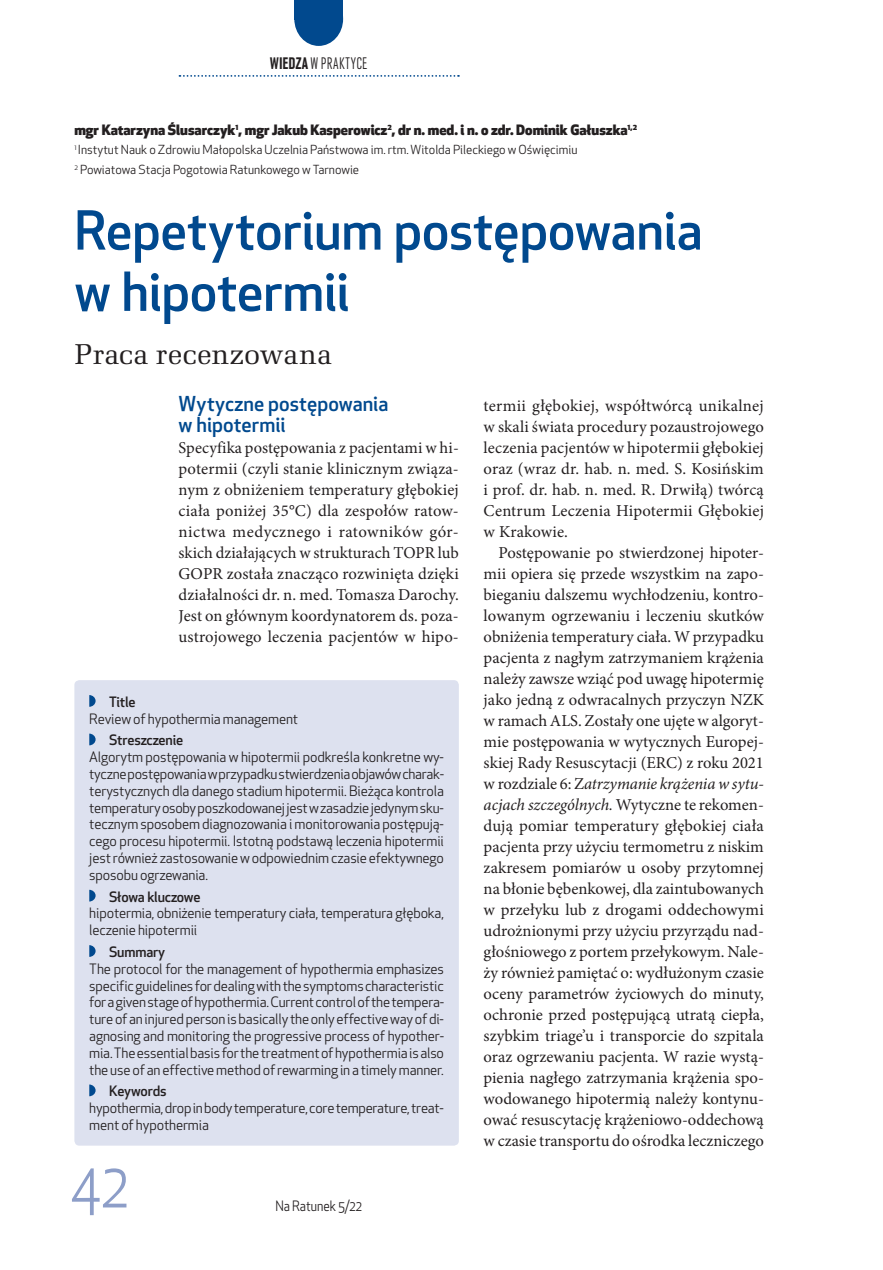
<style>
.page{position:relative;width:883px;height:1270px;background:#fff}
.page>*{position:absolute;margin:0;border:0;box-sizing:border-box;transform-origin:0 0}
.t1{font:61.43px "Apex New";color:#8d9ec8;scale:.9 1}
.t2{font:500 52.5px/61.2px "Apex New";letter-spacing:-.005em;color:#01498e}
.t3{font:29.75px "URW Latino TCE";letter-spacing:.005em;color:#231f20}
.t4{font:500 20.12px/21px "Apex New";color:#01498e}
.t5{font:17.5px "URW Grotesk ECE Lig Con";letter-spacing:.025em;color:#231f20;scale:.9 1}
.t6{font:16.62px/21px "Minion Pro";letter-spacing:.005em;color:#231f20;text-align:justify}
.t7{font:14px/16.8px "Apex New";letter-spacing:-.01em;color:#231f20;text-align:justify}
.t8{font:800 14px "Apex New";color:#231f20}
.t9{font:500 14px "Apex New";letter-spacing:-.01em;color:#231f20}
.t10{font:14px "Apex New";letter-spacing:-.01em;color:#231f20;scale:.9 1}
.t11{font:12.25px/19.6px "Apex New";color:#231f20}
.s1{font-family:"URW Grotesk TCE Bol Con"}
.s2{font-style:italic}
</style>
<div class="page">
<svg style="left:179px;top:75px;width:280px;height:2px"></svg>
<svg style="left:294px;top:0;width:49px;height:46px;background:#22609c"></svg>
<div style="left:74px;top:680px;width:385px;height:466px;background:#dde1ef;border-radius:5px"></div>
<svg style="left:89px;top:695px;width:7px;height:12px"></svg>
<svg style="left:89px;top:734px;width:7px;height:11px"></svg>
<svg style="left:89px;top:890px;width:7px;height:11px"></svg>
<svg style="left:89px;top:945px;width:7px;height:12px"></svg>
<svg style="left:89px;top:1084px;width:7px;height:12px"></svg>
<p class="t5" style="left:270px;top:54px;width:109px"><span class="s1">WIEDZA</span> W PRAKTYCE</p>
<p class="t8" style="left:74px;top:120px;width:564px">mgr Katarzyna Ślusarczyk<sup>1</sup>, mgr Jakub Kasperowicz<sup>2</sup>, dr n. med. i n. o zdr. Dominik Gałuszka<sup>1,2</sup></p>
<p class="t11" style="left:74px;top:140px;width:505px"><sup>1</sup> Instytut Nauk o Zdrowiu Małopolska Uczelnia Państwowa im. rtm. Witolda Pileckiego w Oświęcimiu<br><sup>2</sup> Powiatowa Stacja Pogotowia Ratunkowego w Tarnowie</p>
<h2 class="t2" style="left:74px;top:199px;width:630px">Repetytorium postępowania w hipotermii</h2>
<h3 class="t3" style="left:74px;top:336px;width:259px">Praca recenzowana</h3>
<p class="t4" style="left:179px;top:393px;width:211px">Wytyczne postępowania w hipotermii</p>
<p class="t6" style="left:179px;top:437px;width:282px">Specyfika postępowania z pacjentami w hi&shy;potermii (czyli stanie klinicznym związa&shy;nym z obniżeniem temperatury głębokiej ciała poniżej 35°C) dla zespołów ratow&shy;nictwa medycznego i ratowników gór&shy;skich działających w strukturach TOPR lub GOPR została znacząco rozwinięta dzięki działalności dr. n. med. Tomasza Darochy.<br>Jest on głównym koordynatorem ds. poza&shy;ustrojowego leczenia pacjentów w hipo-</p>
<p class="t9" style="left:109px;top:692px;width:28px">Title</p>
<p class="t7" style="left:89px;top:710px;width:210px">Review of hypothermia management</p>
<p class="t9" style="left:109px;top:731px;width:76px">Streszczenie</p>
<p class="t7" style="left:89px;top:749px;width:356px">Algorytm postępowania w hipotermii podkreśla konkretne wy&shy;tyczne postępowania w przypadku stwierdzenia objawów charak&shy;terystycznych dla danego stadium hipotermii. Bieżąca kontrola temperatury osoby poszkodowanej jest w zasadzie jedynym sku&shy;tecznym sposobem diagnozowania i monitorowania postępują&shy;cego procesu hipotermii. Istotną podstawą leczenia hipotermii jest również zastosowanie w odpowiednim czasie efektywnego sposobu ogrzewania.</p>
<p class="t9" style="left:109px;top:887px;width:93px">Słowa kluczowe</p>
<p class="t7" style="left:89px;top:905px;width:356px">hipotermia, obniżenie temperatury ciała, temperatura głęboka, leczenie hipotermii</p>
<p class="t9" style="left:109px;top:942px;width:58px">Summary</p>
<p class="t7" style="left:89px;top:960px;width:356px">The protocol for the management of hypothermia emphasizes specific guidelines for dealing with the symptoms characteristic for a given stage of hypothermia. Current control of the tempera&shy;ture of an injured person is basically the only effective way of di&shy;agnosing and monitoring the progressive process of hypother&shy;mia. The essential basis for the treatment of hypothermia is also the use of an effective method of rewarming in a timely manner.</p>
<p class="t9" style="left:109px;top:1082px;width:59px">Keywords</p>
<p class="t7" style="left:89px;top:1100px;width:356px">hypothermia, drop in body temperature, core temperature, treat&shy;ment of hypothermia</p>
<h1 class="t1" style="left:70px;top:1146px;width:67px">42</h1>
<p class="t10" style="left:275px;top:1197px;width:98px">Na Ratunek 5/22</p>
<p class="t6" style="left:484px;top:395px;width:282px">termii głębokiej, współtwórcą unikalnej w skali świata procedury pozaustrojowego leczenia pacjentów w hipotermii głębokiej oraz (wraz dr. hab. n. med. S. Kosińskim i prof. dr. hab. n. med. R. Drwiłą) twórcą Centrum Leczenia Hipotermii Głębokiej w Krakowie.</p>
<p class="t6" style="left:484px;top:542px;width:282px;text-indent:15px">Postępowanie po stwierdzonej hipoter&shy;mii opiera się przede wszystkim na zapo&shy;bieganiu dalszemu wychłodzeniu, kontro&shy;lowanym ogrzewaniu i leczeniu skutków obniżenia temperatury ciała. W przypadku pacjenta z nagłym zatrzymaniem krążenia należy zawsze wziąć pod uwagę hipotermię jako jedną z odwracalnych przyczyn NZK w ramach ALS. Zostały one ujęte w algoryt&shy;mie postępowania w wytycznych Europej&shy;skiej Rady Resuscytacji (ERC) z roku 2021 w rozdziale 6: Z<span class="s2">atrzymanie krążenia w sytu&shy;acjach szczególnych.</span> Wytyczne te rekomen&shy;dują pomiar temperatury głębokiej ciała pacjenta przy użyciu termometru z niskim zakresem pomiarów u osoby przytomnej na błonie bębenkowej, dla zaintubowanych w przełyku lub z drogami oddechowymi udrożnionymi przy użyciu przyrządu nad&shy;głośniowego z portem przełykowym. Nale&shy;ży również pamiętać o: wydłużonym czasie oceny parametrów życiowych do minuty, ochronie przed postępującą utratą ciepła, szybkim triage’u i transporcie do szpitala oraz ogrzewaniu pacjenta. W razie wystą&shy;pienia nagłego zatrzymania krążenia spo&shy;wodowanego hipotermią należy kontynu&shy;ować resuscytację krążeniowo-oddechową w czasie transportu do ośrodka leczniczego</p>
</div>
